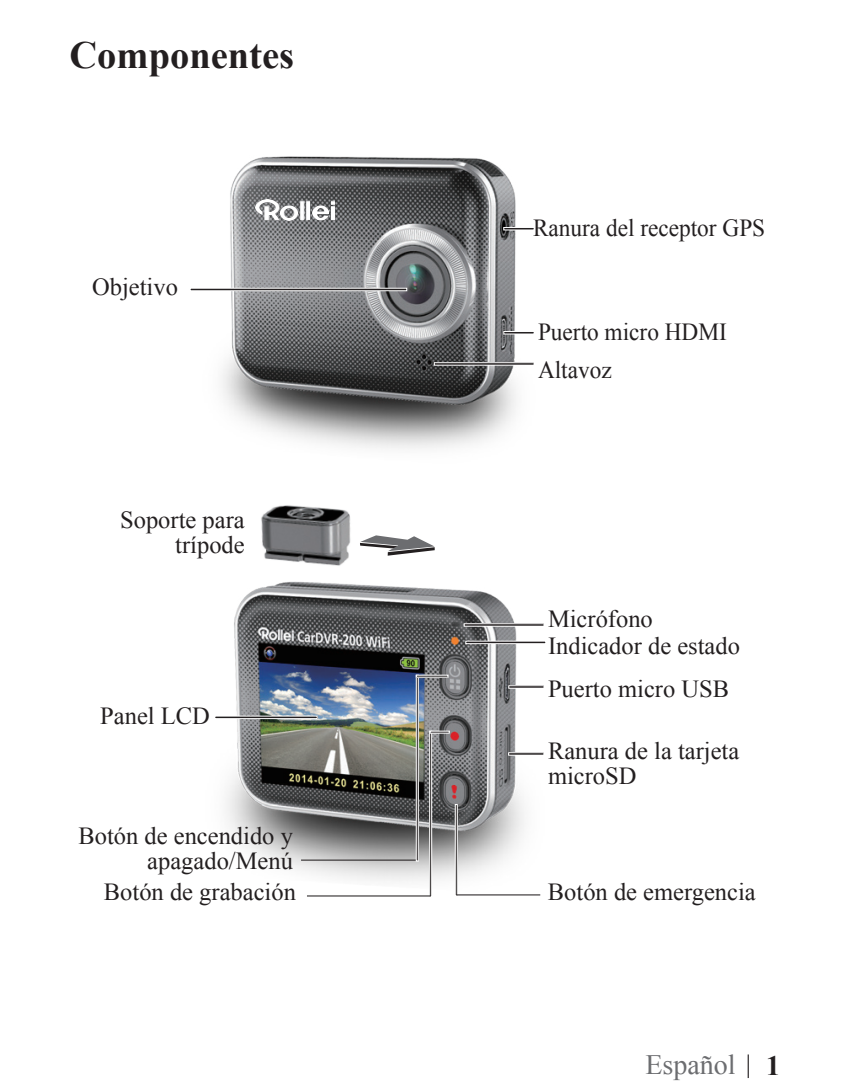
<style>
.page{position:relative;width:844px;height:1092px;background:#fff}
.page>*{position:absolute;margin:0;border:0;box-sizing:border-box;transform-origin:0 0}
.t1{font:700 38.5px "Times New Roman";color:#231f20}
.t2{font:28px "Times New Roman";color:#6c6d70}
.t3{font:24.5px/24.5px "Times New Roman";color:#231f20;text-align:right}
.t4{font:24.5px/38.5px "Times New Roman";color:#231f20;scale:.95 1}
.s1{font-family:"Adobe Ming Std";font-weight:300;color:#231f20}
.s2{font-weight:700;color:#231f20}
</style>
<div class="page">
<img style="left:226px;top:546px;width:298px;height:345px">
<img style="left:222px;top:156px;width:294px;height:293px">
<div style="left:465px;top:640px;width:81px;height:4px;border:1px solid #fff"></div>
<div style="left:463px;top:623px;width:81px;height:3px;border:1px solid #fff"></div>
<img style="left:251px;top:505px;width:108px;height:68px">
<svg style="left:360px;top:535px;width:74px;height:20px"></svg>
<div style="left:503px;top:331px;width:31px;height:3px;border:1px solid #fff"></div>
<div style="left:434px;top:362px;width:100px;height:3px;border:1px solid #fff"></div>
<div style="left:508px;top:685px;width:36px;height:3px;border:1px solid #fff"></div>
<div style="left:508px;top:752px;width:36px;height:3px;border:1px solid #fff"></div>
<div style="left:190px;top:288px;width:217px;height:3px;border:1px solid #fff"></div>
<div style="left:214px;top:715px;width:103px;height:4px;border:1px solid #fff"></div>
<div style="left:454px;top:804px;width:3px;height:92px;border:1px solid #fff"></div>
<hr style="left:456px;top:894px;width:84px;height:1px;background:#231f20">
<hr style="left:301px;top:859px;width:116px;height:1px;background:#231f20">
<div style="left:429px;top:730px;width:3px;height:167px;border:1px solid #fff"></div>
<hr style="left:307px;top:895px;width:123px;height:1px;background:#231f20">
<div style="left:429px;top:730px;width:21px;height:3px;border:1px solid #fff"></div>
<div style="left:415px;top:674px;width:3px;height:187px;border:1px solid #fff"></div>
<div style="left:503px;top:227px;width:31px;height:3px;border:1px solid #fff"></div>
<img style="left:255px;top:199px;width:79px;height:21px">
<h1 class="t1" style="left:69px;top:29px;width:226px">Componentes</h1>
<p class="t3" style="left:92px;top:274px;width:87px">Objetivo</p>
<p class="t3" style="left:120px;top:507px;width:126px">Soporte para trípode</p>
<p class="t3" style="left:100px;top:702px;width:111px">Panel LCD</p>
<p class="t3" style="left:78px;top:823px;width:216px">Botón de encendido y apagado/Menú</p>
<p class="t3" style="left:104px;top:879px;width:193px">Botón de grabación</p>
<p class="t4" style="left:533px;top:208px;width:246px">Ranura del receptor GPS</p>
<p class="t4" style="left:538px;top:312px;width:200px">Puerto micro HDMI<br>Altavoz</p>
<p class="t3" style="left:548px;top:606px;width:106px">Micrófono</p>
<p class="t3" style="left:548px;top:633px;width:193px">Indicador de estado</p>
<p class="t3" style="left:548px;top:675px;width:183px">Puerto micro USB</p>
<p class="t3" style="left:548px;top:738px;width:193px;text-align:left">Ranura de la tarjeta microSD</p>
<p class="t3" style="left:547px;top:879px;width:209px">Botón de emergencia</p>
<p class="t2" style="left:645px;top:1045px;width:136px">Español <span class="s1">|</span> <span class="s2">1</span></p>
</div>
